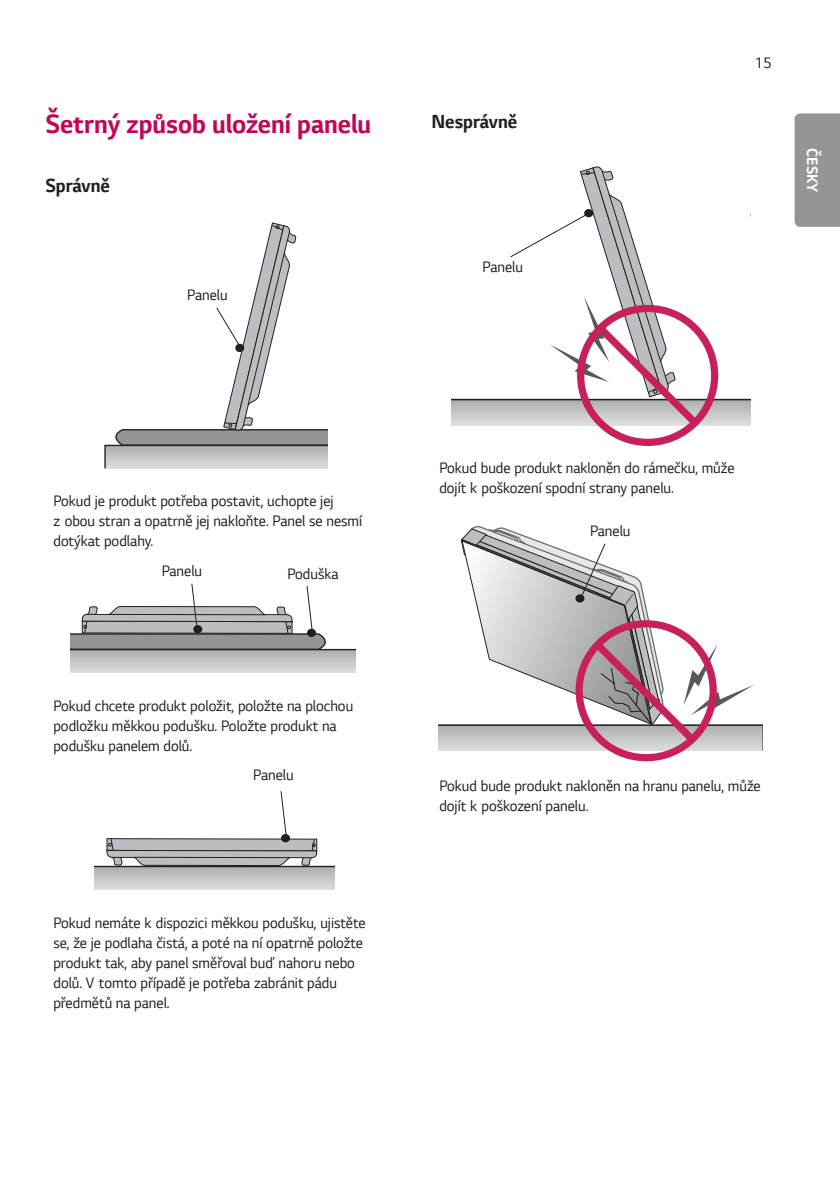
<style>
.page{position:relative;width:840px;height:1191px;background:#fff}
.page>*{position:absolute;margin:0;border:0;box-sizing:border-box;transform-origin:0 0}
.Title2{font:700 28px "LG Smart";color:#c30552;scale:.95 1}
.Title3{font:700 20px "LG Smart";color:#231f20;scale:.95 1}
.Body{font:16px/20px "LG Smart";color:#231f20;scale:.95 1}
.t1{font:700 16px "LG Smart";color:#fff;scale:.95 1}
</style>
<div class="page">
<div style="left:794px;top:113px;width:45px;height:114px;background:#939598"></div>
<svg style="left:104px;top:222px;width:223px;height:247px"></svg>
<svg style="left:71px;top:583px;width:285px;height:90px"></svg>
<svg style="left:95px;top:791px;width:239px;height:99px"></svg>
<svg style="left:451px;top:166px;width:298px;height:267px"></svg>
<svg style="left:438px;top:526px;width:324px;height:225px"></svg>
<p class="Title2" style="left:45px;top:105px;width:344px">Šetrný způsob uložení panelu</p>
<p class="Title3" style="left:45px;top:171px;width:69px">Správně</p>
<p class="Body" style="left:187px;top:284px;width:44px">Panelu</p>
<p class="Title3" style="left:431px;top:108px;width:92px">Nesprávně</p>
<p class="Body" style="left:482px;top:256px;width:44px">Panelu</p>
<p class="Body" style="left:754px;top:52px;width:20px">15</p>
<p class="t1" style="left:822px;top:148px;width:48px;rotate:90deg">ČESKY</p>
<p class="Body" style="left:53px;top:491px;width:326px">Pokud je produkt potřeba postavit, uchopte jej<br>z obou stran a opatrně jej nakloňte. Panel se nesmí dotýkat podlahy.</p>
<p class="Body" style="left:162px;top:560px;width:44px">Panelu</p>
<p class="Body" style="left:287px;top:563px;width:55px">Poduška</p>
<p class="Body" style="left:53px;top:695px;width:317px">Pokud chcete produkt položit, položte na plochou podložku měkkou podušku. Položte produkt na podušku panelem dolů.</p>
<p class="Body" style="left:253px;top:764px;width:44px">Panelu</p>
<p class="Body" style="left:53px;top:911px;width:330px">Pokud nemáte k dispozici měkkou podušku, ujistěte se, že je podlaha čistá, a poté na ní opatrně položte produkt tak, aby panel směřoval buď nahoru nebo dolů. V tomto případě je potřeba zabránit pádu předmětů na panel.</p>
<p class="Body" style="left:439px;top:458px;width:312px">Pokud bude produkt nakloněn do rámečku, může dojít k poškození spodní strany panelu.</p>
<p class="Body" style="left:589px;top:520px;width:44px">Panelu</p>
<p class="Body" style="left:439px;top:775px;width:339px">Pokud bude produkt nakloněn na hranu panelu, může dojít k poškození panelu.</p>
</div>
